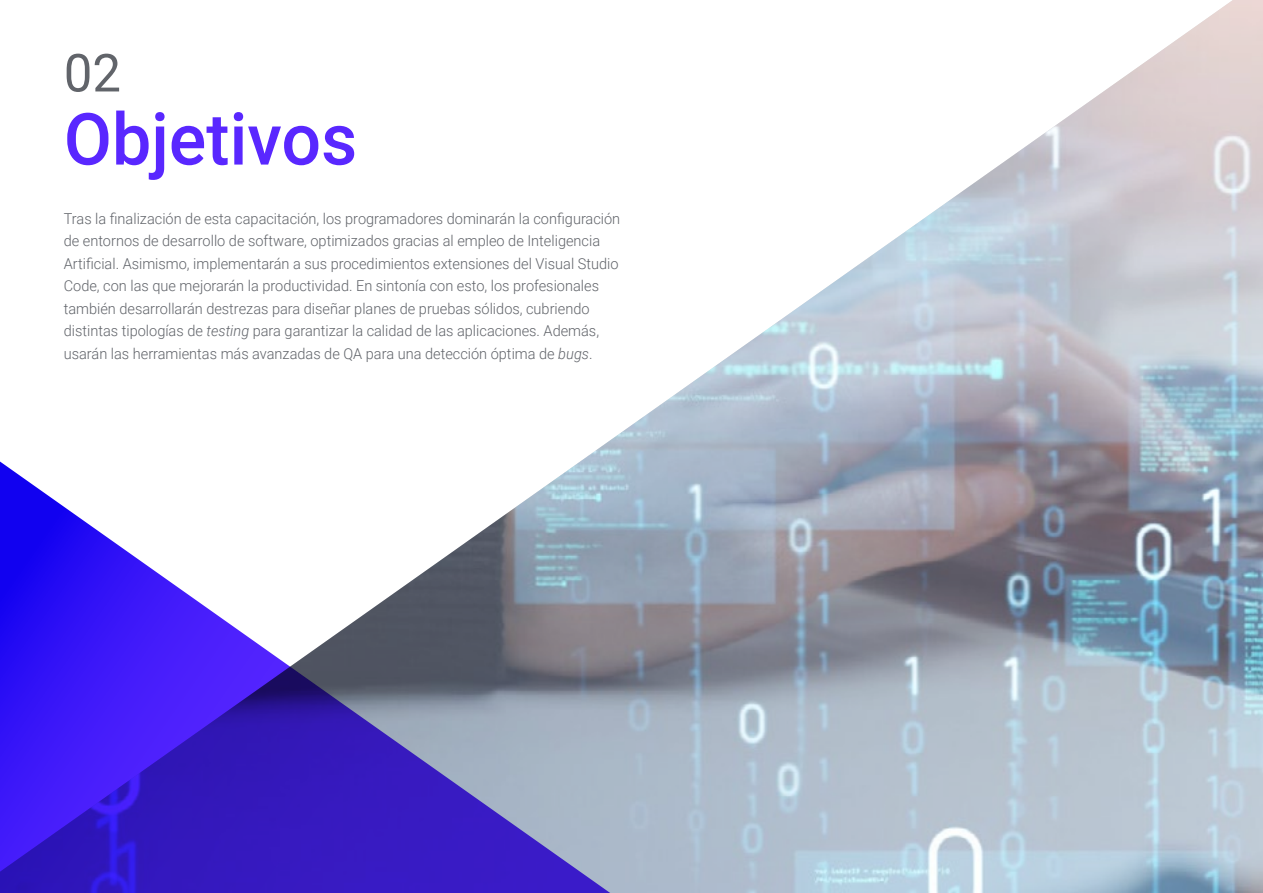
<style>
.page{position:relative;width:1263px;height:893px;background:#fff}
.page>*{position:absolute;margin:0;border:0;box-sizing:border-box;transform-origin:0 0}
.t1{font:500 72px "Roboto";color:#5927ff}
.t2{font:52.5px "Roboto";color:#61646a}
.t3{font:300 15px/22.5px "Roboto";color:#61646a}
.s1{font-style:italic}
</style>
<div class="page">
<img style="left:602px;top:0;width:661px;height:893px">
<svg style="left:0;top:446px;width:640px;height:447px"></svg>
<h2 class="t2" style="left:64px;top:36px;width:59px">02</h2>
<h1 class="t1" style="left:64px;top:89px;width:295px">Objetivos</h1>
<p class="t3" style="left:64px;top:207px;width:558px">Tras la finalización de esta capacitación, los programadores dominarán la configuración de entornos de desarrollo de software, optimizados gracias al empleo de Inteligencia Artificial. Asimismo, implementarán a sus procedimientos extensiones del Visual Studio Code, con las que mejorarán la productividad. En sintonía con esto, los profesionales también desarrollarán destrezas para diseñar planes de pruebas sólidos, cubriendo distintas tipologías de <span class="s1">testing</span> para garantizar la calidad de las aplicaciones. Además, usarán las herramientas más avanzadas de QA para una detección óptima de <span class="s1">bugs</span>.</p>
</div>
